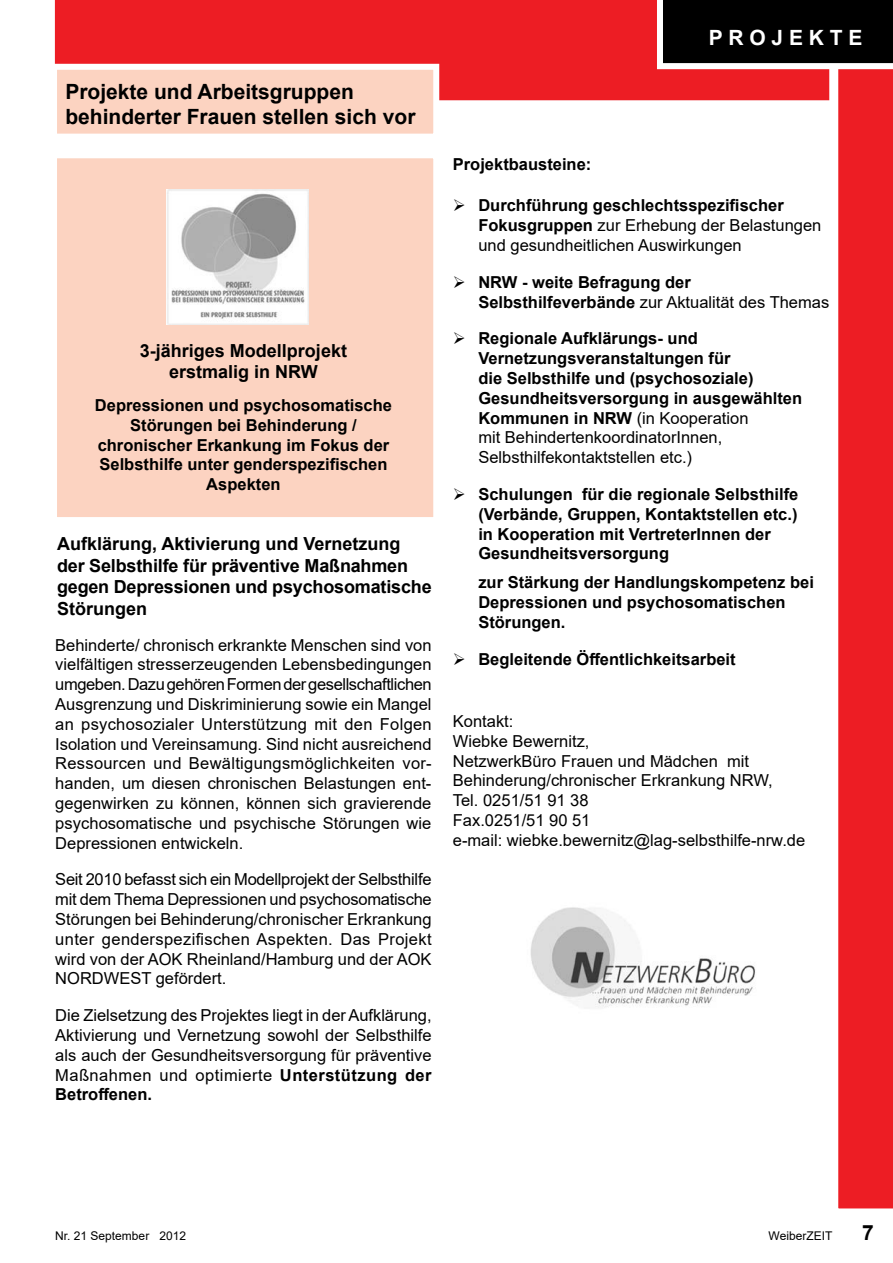
<style>
.page{position:relative;width:893px;height:1263px;background:#fff}
.page>*{position:absolute;margin:0;border:0;box-sizing:border-box;transform-origin:0 0}
.t1{font:700 21px/25.2px "Arial";color:#000}
.t2{font:700 21px "Arial";color:#fff}
.t3{font:700 18px/21.6px "Arial";color:#000}
.t4{font:16.5px/19.8px "Arial";color:#000;text-align:justify}
.t5{font:700 16.5px/19.8px "Arial";color:#000}
.t6{font:12px "Arial";color:#000}
.s1{font-weight:700}
.s2{font-weight:400}
</style>
<div class="page">
<div style="left:54px;top:0;width:775px;height:101px;background:#ed1d24"></div>
<svg style="left:829px;top:69px;width:64px;height:1140px"></svg>
<svg style="left:657px;top:0;width:236px;height:69px;background:#1d1d1d"></svg>
<img style="left:530px;top:907px;width:225px;height:101px">
<div style="left:51px;top:152px;width:388px;height:371px;background:#fcd3c1;border:6px solid #fff"></div>
<img style="left:166px;top:189px;width:143px;height:135px">
<div style="left:51px;top:64px;width:388px;height:76px;background:#fcd3c1;border:6px solid #fff"></div>
<h1 class="t1" style="left:65px;top:79px;width:352px">Projekte und Arbeitsgruppen behinderter Frauen stellen sich vor</h1>
<h2 class="t3" style="left:140px;top:340px;width:209px;text-align:center">3-jähriges Modellprojekt erstmalig in NRW</h2>
<h2 class="t5" style="left:95px;top:395px;width:299px;text-align:center">Depressionen und psychosomatische<br>Störungen bei Behinderung / chronischer Erkankung im Fokus der<br>Selbsthilfe unter genderspezifischen<br>Aspekten</h2>
<h3 class="t3" style="left:57px;top:533px;width:376px">Aufklärung, Aktivierung und Vernetzung der Selbsthilfe für präventive Maßnahmen gegen Depressionen und psychosomatische Störungen</h3>
<p class="t4" style="left:55px;top:635px;width:378px">Behinderte/ chronisch erkrankte Menschen sind von vielfältigen stresserzeugenden Lebensbedingungen umgeben. Dazu gehören Formen der gesellschaftlichen Ausgrenzung und Diskriminierung sowie ein Mangel an psychosozialer Unterstützung mit den Folgen Isolation und Vereinsamung. Sind nicht ausreichend Ressourcen und Bewältigungsmöglichkeiten vor&shy;handen, um diesen chronischen Belastungen ent&shy;gegenwirken zu können, können sich gravierende psychosomatische und psychische Störungen wie Depressionen entwickeln.</p>
<p class="t4" style="left:55px;top:870px;width:378px">Seit 2010 befasst sich ein Modellprojekt der Selbsthilfe mit dem Thema Depressionen und psychosomatische Störungen bei Behinderung/chronischer Erkrankung unter genderspezifischen Aspekten. Das Projekt wird von der AOK Rheinland/Hamburg und der AOK NORDWEST gefördert.</p>
<p class="t4" style="left:55px;top:1005px;width:378px">Die Zielsetzung des Projektes liegt in der Aufklärung, Aktivierung und Vernetzung sowohl der Selbsthilfe als auch der Gesundheitsversorgung für präventive Maßnahmen und optimierte <span class="s1">Unterstützung der Betroffenen.</span></p>
<p class="t2" style="left:709px;top:23px;width:155px">P R O J E K T E</p>
<h4 class="t5" style="left:453px;top:155px;width:140px">Projektbausteine:</h4>
<p class="t4" style="left:478px;top:196px;width:344px;text-align:left;text-indent:-26px">➢ <span class="s1">Durchführung geschlechtsspezifischer<br>Fokusgruppen</span> zur Erhebung der Belastungen und gesundheitlichen Auswirkungen</p>
<p class="t5" style="left:478px;top:272px;width:352px;text-indent:-26px">➢ NRW - weite Befragung der<br>Selbsthilfeverbände <span class="s2">zur Aktualität des Themas</span></p>
<p class="t5" style="left:478px;top:329px;width:325px;text-indent:-26px">➢ Regionale Aufklärungs- und Vernetzungsveranstaltungen für<br>die Selbsthilfe und (psychosoziale)<br>Gesundheitsversorgung in ausgewählten Kommunen in NRW <span class="s2">(in Kooperation<br>mit BehindertenkoordinatorInnen, Selbsthilfekontaktstellen etc.)</span></p>
<p class="t5" style="left:478px;top:484px;width:322px;text-indent:-26px">➢ Schulungen für die regionale Selbsthilfe (Verbände, Gruppen, Kontaktstellen etc.) in Kooperation mit VertreterInnen der Gesundheitsversorgung</p>
<p class="t5" style="left:478px;top:573px;width:337px">zur Stärkung der Handlungskompetenz bei<br>Depressionen und psychosomatischen<br>Störungen.</p>
<p class="t5" style="left:453px;top:649px;width:284px">➢ Begleitende Öffentlichkeitsarbeit</p>
<p class="t4" style="left:453px;top:711px;width:62px">Kontakt:</p>
<p class="t4" style="left:453px;top:731px;width:354px;text-align:left">Wiebke Bewernitz,<br>NetzwerkBüro Frauen und Mädchen mit<br>Behinderung/chronischer Erkrankung NRW,<br>Tel. 0251/51 91 38<br>Fax.0251/51 90 51<br>e-mail: wiebke.bewernitz@lag-selbsthilfe-nrw.de</p>
<p class="t6" style="left:55px;top:1228px;width:132px">Nr. 21 September 2012</p>
<p class="t6" style="left:768px;top:1228px;width:65px">WeiberZEIT</p>
<p class="t1" style="left:862px;top:1220px;width:13px">7</p>
</div>
